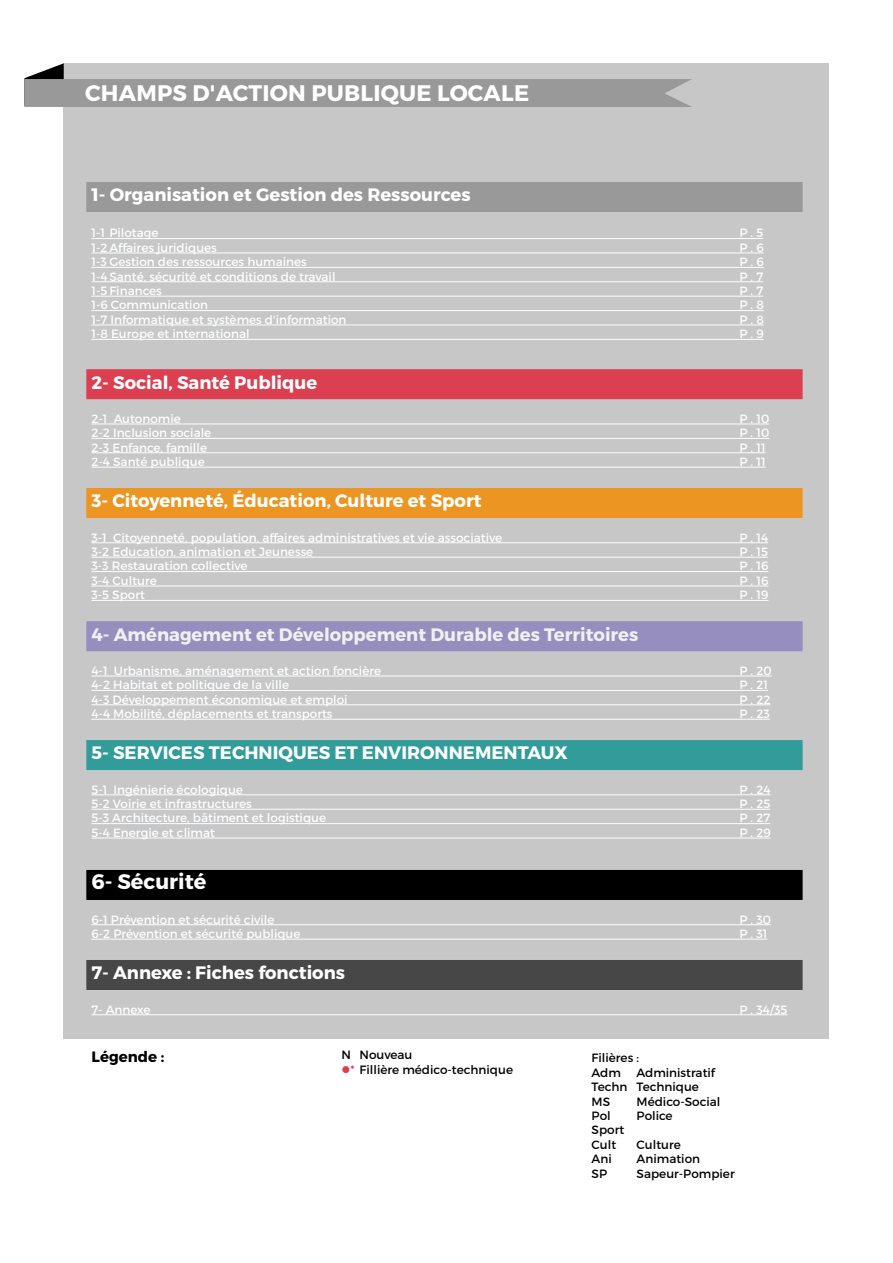
<style>
.page{position:relative;width:893px;height:1263px;background:#fff}
.page>*{position:absolute;margin:0;border:0;box-sizing:border-box;transform-origin:0 0}
.t1{font:700 22.5px "Montserrat";letter-spacing:.01em;color:#fff}
.t2{font:700 21px "Montserrat";color:#fff}
.t3{font:700 18px "Montserrat";color:#fff}
.t4{font:700 18px "Montserrat";color:#f0f0f0}
.t5{font:700 15px "Montserrat";color:#000}
.t6{font:12px "Montserrat";color:#fdfeff}
.t7{font:12px/14.4px "Montserrat";color:#000}
.s1{color:#db3f50}
</style>
<div class="page">
<div style="left:63px;top:63px;width:766px;height:976px;background:#c7c7c8"></div>
<div style="left:86px;top:182px;width:717px;height:30px;background:#9a999a"></div>
<hr style="left:91px;top:238px;width:672px;height:1px;background:#fdfeff">
<hr style="left:91px;top:253px;width:673px;height:1px;background:#fdfeff">
<hr style="left:91px;top:267px;width:673px;height:1px;background:#fdfeff">
<hr style="left:91px;top:281px;width:672px;height:1px;background:#fdfeff">
<hr style="left:91px;top:296px;width:672px;height:1px;background:#fdfeff">
<hr style="left:91px;top:310px;width:673px;height:1px;background:#fdfeff">
<hr style="left:91px;top:325px;width:673px;height:1px;background:#fdfeff">
<hr style="left:91px;top:339px;width:673px;height:1px;background:#fdfeff">
<div style="left:86px;top:369px;width:717px;height:30px;background:#db3f50"></div>
<hr style="left:91px;top:424px;width:678px;height:1px;background:#fdfeff">
<hr style="left:91px;top:438px;width:678px;height:1px;background:#fdfeff">
<hr style="left:91px;top:452px;width:675px;height:1px;background:#fdfeff">
<hr style="left:91px;top:467px;width:675px;height:1px;background:#fdfeff">
<div style="left:86px;top:488px;width:717px;height:30px;background:#ec9522"></div>
<hr style="left:91px;top:542px;width:677px;height:1px;background:#fdfeff">
<hr style="left:91px;top:557px;width:677px;height:1px;background:#fdfeff">
<hr style="left:91px;top:571px;width:677px;height:1px;background:#fdfeff">
<hr style="left:91px;top:586px;width:677px;height:1px;background:#fdfeff">
<hr style="left:91px;top:600px;width:677px;height:1px;background:#fdfeff">
<div style="left:86px;top:621px;width:717px;height:30px;background:#968ebe"></div>
<hr style="left:91px;top:676px;width:681px;height:1px;background:#fdfeff">
<hr style="left:91px;top:690px;width:677px;height:1px;background:#fdfeff">
<hr style="left:91px;top:704px;width:679px;height:1px;background:#fdfeff">
<hr style="left:91px;top:719px;width:679px;height:1px;background:#fdfeff">
<div style="left:86px;top:740px;width:717px;height:30px;background:#329c9a"></div>
<hr style="left:91px;top:794px;width:680px;height:1px;background:#fdfeff">
<hr style="left:91px;top:809px;width:679px;height:1px;background:#fdfeff">
<hr style="left:91px;top:823px;width:679px;height:1px;background:#fdfeff">
<hr style="left:91px;top:838px;width:680px;height:1px;background:#fdfeff">
<div style="left:86px;top:870px;width:717px;height:30px;background:#000"></div>
<hr style="left:91px;top:924px;width:680px;height:1px;background:#fdfeff">
<hr style="left:91px;top:939px;width:676px;height:1px;background:#fdfeff">
<div style="left:86px;top:960px;width:717px;height:30px;background:#474747"></div>
<hr style="left:91px;top:1014px;width:696px;height:1px;background:#fdfeff">
<svg style="left:24px;top:63px;width:668px;height:44px"></svg>
<h1 class="t1" style="left:85px;top:79px;width:445px">CHAMPS D'ACTION PUBLIQUE LOCALE</h1>
<h3 class="t3" style="left:91px;top:184px;width:381px">1- Organisation et Gestion des Ressources</h3>
<p class="t6" style="left:91px;top:226px;width:69px">1-1 Pilotage</p>
<p class="t6" style="left:739px;top:226px;width:25px">P . 5</p>
<p class="t6" style="left:91px;top:240px;width:127px">1-2 Affaires juridiques</p>
<p class="t6" style="left:739px;top:240px;width:26px">P . 6</p>
<p class="t6" style="left:91px;top:254px;width:217px">1-3 Gestion des ressources humaines</p>
<p class="t6" style="left:739px;top:254px;width:26px">P . 6</p>
<p class="t6" style="left:91px;top:269px;width:246px">1-4Santé, sécurité et conditions de travail</p>
<p class="t6" style="left:739px;top:269px;width:25px">P . 7</p>
<p class="t6" style="left:91px;top:283px;width:72px">1-5 Finances</p>
<p class="t6" style="left:739px;top:283px;width:25px">P . 7</p>
<p class="t6" style="left:91px;top:298px;width:118px">1-6 Communication</p>
<p class="t6" style="left:739px;top:298px;width:26px">P . 8</p>
<p class="t6" style="left:91px;top:312px;width:257px">1-7 Informatique et systèmes d'information</p>
<p class="t6" style="left:739px;top:312px;width:26px">P . 8</p>
<p class="t6" style="left:91px;top:326px;width:160px">1-8 Europe et international</p>
<p class="t6" style="left:739px;top:326px;width:26px">P . 9</p>
<h3 class="t3" style="left:91px;top:371px;width:227px">2- Social, Santé Publique</h3>
<p class="t6" style="left:91px;top:411px;width:91px">2-1 Autonomie</p>
<p class="t6" style="left:739px;top:411px;width:31px">P . 10</p>
<p class="t6" style="left:91px;top:425px;width:121px">2-2 Inclusion sociale</p>
<p class="t6" style="left:739px;top:425px;width:31px">P . 10</p>
<p class="t6" style="left:91px;top:440px;width:117px">2-3 Enfance, famille</p>
<p class="t6" style="left:739px;top:440px;width:28px">P . 11</p>
<p class="t6" style="left:91px;top:454px;width:115px">2-4 Santé publique</p>
<p class="t6" style="left:739px;top:454px;width:28px">P . 11</p>
<h3 class="t3" style="left:91px;top:490px;width:392px">3- Citoyenneté, Éducation, Culture et Sport</h3>
<p class="t6" style="left:91px;top:530px;width:412px">3-1 Citoyenneté, population, affaires administratives et vie associative</p>
<p class="t6" style="left:739px;top:530px;width:30px">P . 14</p>
<p class="t6" style="left:91px;top:544px;width:223px">3-2 Education, animation et Jeunesse</p>
<p class="t6" style="left:739px;top:544px;width:30px">P . 15</p>
<p class="t6" style="left:91px;top:559px;width:158px">3-3 Restauration collective</p>
<p class="t6" style="left:739px;top:559px;width:30px">P . 16</p>
<p class="t6" style="left:91px;top:573px;width:67px">3-4 Culture</p>
<p class="t6" style="left:739px;top:573px;width:30px">P . 16</p>
<p class="t6" style="left:91px;top:587px;width:55px">3-5 Sport</p>
<p class="t6" style="left:739px;top:587px;width:30px">P . 19</p>
<h3 class="t4" style="left:91px;top:623px;width:548px">4- Aménagement et Développement Durable des Territoires</h3>
<p class="t6" style="left:91px;top:663px;width:291px">4-1 Urbanisme, aménagement et action foncière</p>
<p class="t6" style="left:739px;top:663px;width:34px">P . 20</p>
<p class="t6" style="left:91px;top:677px;width:199px">4-2 Habitat et politique de la ville</p>
<p class="t6" style="left:739px;top:677px;width:30px">P . 21</p>
<p class="t6" style="left:91px;top:692px;width:258px">4-3 Développement économique et emploi</p>
<p class="t6" style="left:739px;top:692px;width:32px">P . 22</p>
<p class="t6" style="left:91px;top:706px;width:243px">4-4 Mobilité, déplacements et transports</p>
<p class="t6" style="left:739px;top:706px;width:32px">P . 23</p>
<h3 class="t3" style="left:91px;top:742px;width:478px">5- SERVICES TECHNIQUES ET ENVIRONNEMENTAUX</h3>
<p class="t6" style="left:91px;top:782px;width:153px">5-1 Ingénierie écologique</p>
<p class="t6" style="left:739px;top:782px;width:33px">P . 24</p>
<p class="t6" style="left:91px;top:796px;width:162px">5-2 Voirie et infrastructures</p>
<p class="t6" style="left:739px;top:796px;width:32px">P . 25</p>
<p class="t6" style="left:91px;top:811px;width:236px">5-3 Architecture, bâtiment et logistique</p>
<p class="t6" style="left:739px;top:811px;width:32px">P . 27</p>
<p class="t6" style="left:91px;top:825px;width:125px">5-4 Energie et climat</p>
<p class="t6" style="left:739px;top:825px;width:33px">P . 29</p>
<h2 class="t2" style="left:91px;top:869px;width:117px">6- Sécurité</h2>
<p class="t6" style="left:91px;top:912px;width:184px">6-1 Prévention et sécurité civile</p>
<p class="t6" style="left:739px;top:912px;width:33px">P . 30</p>
<p class="t6" style="left:91px;top:926px;width:211px">6-2 Prévention et sécurité publique</p>
<p class="t6" style="left:739px;top:926px;width:29px">P . 31</p>
<h3 class="t3" style="left:91px;top:962px;width:255px">7- Annexe : Fiches fonctions</h3>
<p class="t6" style="left:91px;top:1002px;width:61px">7- Annexe</p>
<p class="t6" style="left:739px;top:1002px;width:49px">P . 34/35</p>
<p class="t5" style="left:92px;top:1048px;width:74px">Légende :</p>
<p class="t7" style="left:342px;top:1048px;width:72px">N Nouveau</p>
<p class="t7" style="left:342px;top:1062px;width:173px"><span class="s1">●*</span> Fillière médico-technique</p>
<p class="t7" style="left:592px;top:1051px;width:49px">Filières :<br>Adm</p>
<p class="t7" style="left:592px;top:1065px;width:125px;text-indent:45px">Administratif<br>Techn Technique<br>MS</p>
<p class="t7" style="left:637px;top:1094px;width:85px">Médico-Social</p>
<p class="t7" style="left:592px;top:1108px;width:21px">Pol</p>
<p class="t7" style="left:637px;top:1108px;width:38px">Police</p>
<p class="t7" style="left:592px;top:1123px;width:34px">Sport<br>Cult</p>
<p class="t7" style="left:637px;top:1137px;width:46px">Culture</p>
<p class="t7" style="left:592px;top:1151px;width:22px">Ani</p>
<p class="t7" style="left:637px;top:1151px;width:65px">Animation</p>
<p class="t7" style="left:592px;top:1166px;width:17px">SP</p>
<p class="t7" style="left:637px;top:1166px;width:100px">Sapeur-Pompier</p>
</div>
